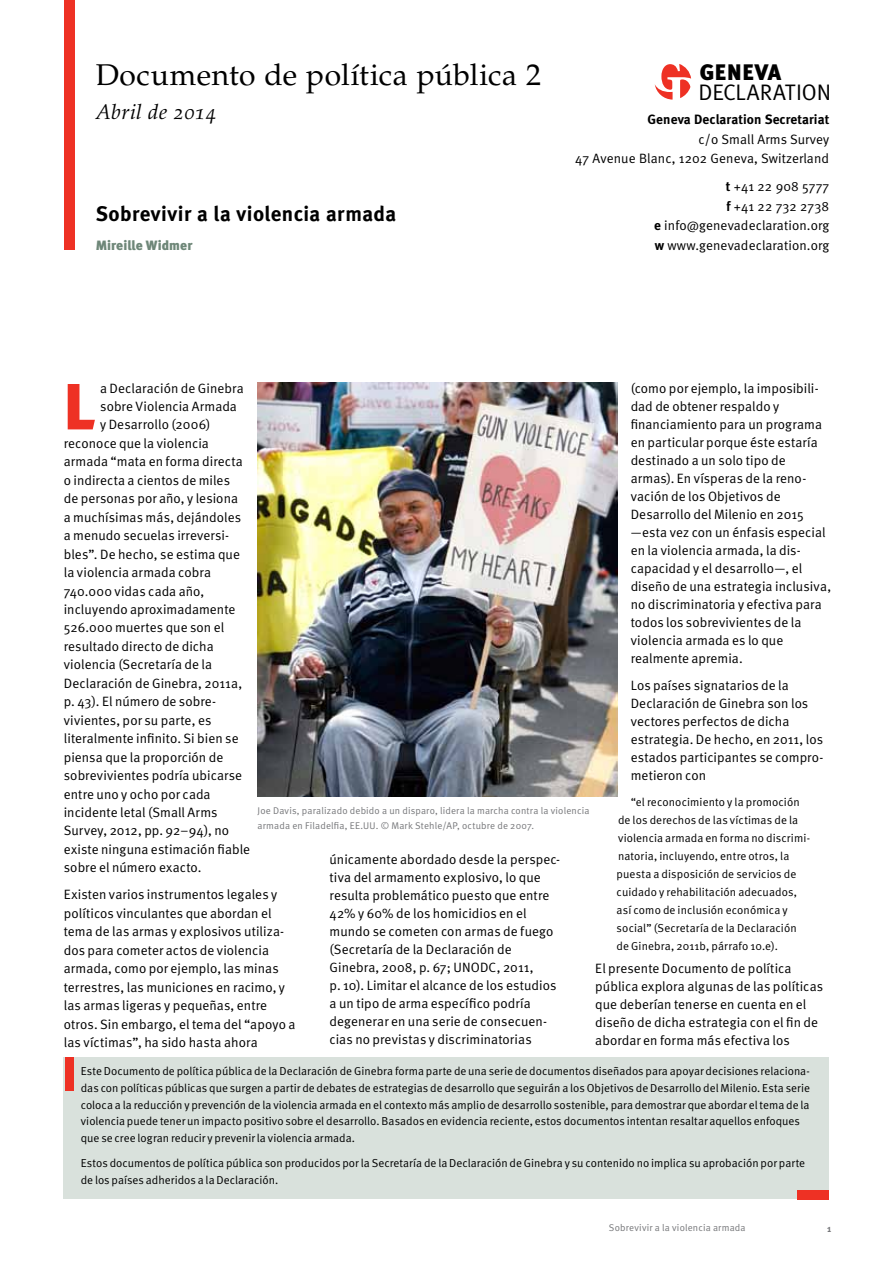
<style>
.page{position:relative;width:893px;height:1263px;background:#fff}
.page>*{position:absolute;margin:0;border:0;box-sizing:border-box;transform-origin:0 0}
.t1{font:900 65.1px "Meta";color:#ee3124}
.t2{font:30px "Palatino";letter-spacing:.015em;color:#000}
.t3{font:22.5px "Meta Plus Normal";letter-spacing:-.005em;color:#000}
.t4{font:900 22.5px "Meta Plus";letter-spacing:.005em;color:#000}
.t5{font:700 21px "Meta";letter-spacing:.02em;color:#000}
.t6{font:italic 21px "Palatino";letter-spacing:.02em;color:#000}
.t7{font:13.5px/18px "Meta Normal";letter-spacing:.005em;color:#000}
.t8{font:700 13.5px "Meta";letter-spacing:.01em;color:#000}
.t9{font:900 13.5px "Meta";letter-spacing:.005em;color:#6e8778}
.t10{font:11.55px/18px "Meta Normal";letter-spacing:.005em;color:#000}
.t11{font:9.75px/15px "Meta Normal";letter-spacing:.02em;color:#77787b}
.t12{font:700 9.75px "Meta";color:#77787b}
.s1{font-family:"Palatino Italic Os F";font-style:normal}
.s2{font-family:"Meta";font-weight:700}
</style>
<div class="page">
<div style="left:64px;top:0;width:10px;height:250px;background:#ee3124"></div>
<svg style="left:655px;top:64px;width:36px;height:36px"></svg>
<img style="left:257px;top:383px;width:361px;height:413px">
<div style="left:64px;top:1057px;width:765px;height:142px;background:#d9e1dc"></div>
<div style="left:65px;top:1057px;width:8px;height:34px;background:#ee3124"></div>
<div style="left:797px;top:1190px;width:32px;height:9px;background:#ee3124"></div>
<h2 class="t2" style="left:96px;top:57px;width:447px">Documento de política pública 2</h2>
<h3 class="t6" style="left:96px;top:100px;width:122px">Abril de <span class="s1">2014</span></h3>
<p class="t8" style="left:647px;top:111px;width:183px">Geneva Declaration Secretariat</p>
<p class="t7" style="left:575px;top:129px;width:256px;line-height:19.5px;text-align:right">c/o Small Arms Survey<br>47 Avenue Blanc, 1202 Geneva, Switzerland</p>
<p class="t7" style="left:654px;top:177px;width:177px;line-height:19.5px;text-align:right"><span class="s2">t</span> +41 22 908 5777<br><span class="s2">f</span> +41 22 732 2738<br><span class="s2">e</span> info@genevadeclaration.org <span class="s2">w</span> www.genevadeclaration.org</p>
<h3 class="t4" style="left:700px;top:59px;width:83px">GENEVA</h3>
<h3 class="t3" style="left:698px;top:79px;width:134px">DECLARATION</h3>
<h3 class="t5" style="left:96px;top:201px;width:302px">Sobrevivir a la violencia armada</h3>
<p class="t9" style="left:96px;top:237px;width:98px">Mireille Widmer</p>
<p class="t7" style="left:631px;top:379px;width:202px">(como por ejemplo, la imposibili&shy;dad de obtener respaldo y financiamiento para un programa en particular porque éste estaría destinado a un solo tipo de armas). En vísperas de la reno&shy;vación de los Objetivos de<br>Desarrollo del Milenio en 2015 —esta vez con un énfasis especial en la violencia armada, la dis&shy;capacidad y el desarrollo—, el diseño de una estrategia inclusiva, no discriminatoria y efectiva para todos los sobrevivientes de la violencia armada es lo que realmente apremia.</p>
<p class="t7" style="left:631px;top:676px;width:194px">Los países signatarios de la<br>Declaración de Ginebra son los vectores perfectos de dicha estrategia. De hecho, en 2011, los estados participantes se compro&shy;metieron con</p>
<p class="t10" style="left:617px;top:793px;width:195px;text-indent:14px">“el reconocimiento y la promoción de los derechos de las víctimas de la violencia armada en forma no discrimi&shy;natoria, incluyendo, entre otros, la puesta a disposición de servicios de cuidado y rehabilitación adecuados, así como de inclusión económica y social” (Secretaría de la Declaración de Ginebra, 2011b, párrafo 10.e).</p>
<p class="t7" style="left:595px;top:959px;width:229px">El presente Documento de política pública explora algunas de las políticas que deberían tenerse en cuenta en el diseño de dicha estrategia con el fin de abordar en forma más efectiva los</p>
<h1 class="t1" style="left:64px;top:367px;width:33px">L</h1>
<p class="t7" style="left:100px;top:380px;width:145px">a Declaración de Ginebra</p>
<p class="t7" style="left:100px;top:398px;width:138px">sobre Violencia Armada</p>
<p class="t7" style="left:100px;top:416px;width:112px">y Desarrollo (2006)</p>
<p class="t7" style="left:64px;top:434px;width:147px">reconoce que la violencia</p>
<p class="t7" style="left:64px;top:452px;width:181px">armada “mata en forma directa</p>
<p class="t7" style="left:64px;top:471px;width:168px">o indirecta a cientos de miles</p>
<p class="t7" style="left:64px;top:489px;width:176px">de personas por año, y lesiona</p>
<p class="t7" style="left:64px;top:508px;width:179px">a muchísimas más, dejándoles</p>
<p class="t7" style="left:64px;top:526px;width:167px">a menudo secuelas irreversi-</p>
<p class="t7" style="left:64px;top:545px;width:178px">bles”. De hecho, se estima que</p>
<p class="t7" style="left:64px;top:563px;width:149px">la violencia armada cobra</p>
<p class="t7" style="left:64px;top:582px;width:142px">740.000 vidas cada año,</p>
<p class="t7" style="left:64px;top:600px;width:173px">incluyendo aproximadamente</p>
<p class="t7" style="left:64px;top:619px;width:162px">526.000 muertes que son el</p>
<p class="t7" style="left:64px;top:637px;width:151px">resultado directo de dicha</p>
<p class="t7" style="left:64px;top:655px;width:150px">violencia (Secretaría de la</p>
<p class="t7" style="left:64px;top:674px;width:180px">Declaración de Ginebra, 2011a,</p>
<p class="t7" style="left:64px;top:692px;width:154px">p. 43). El número de sobre-</p>
<p class="t7" style="left:64px;top:711px;width:149px">vivientes, por su parte, es</p>
<p class="t7" style="left:64px;top:729px;width:176px">literalmente infinito. Si bien se</p>
<p class="t7" style="left:64px;top:748px;width:161px">piensa que la proporción de</p>
<p class="t7" style="left:64px;top:766px;width:180px">sobrevivientes podría ubicarse</p>
<p class="t7" style="left:64px;top:785px;width:148px">entre uno y ocho por cada</p>
<p class="t7" style="left:64px;top:803px;width:155px">incidente letal (Small Arms</p>
<p class="t7" style="left:64px;top:822px;width:167px">Survey, 2012, pp. 92–94), no</p>
<p class="t7" style="left:64px;top:840px;width:188px">existe ninguna estimación fiable</p>
<p class="t7" style="left:64px;top:858px;width:139px">sobre el número exacto.</p>
<p class="t7" style="left:64px;top:885px;width:233px;line-height:18.5px">Existen varios instrumentos legales y políticos vinculantes que abordan el tema de las armas y explosivos utiliza&shy;dos para cometer actos de violencia armada, como por ejemplo, las minas terrestres, las municiones en racimo, y las armas ligeras y pequeñas, entre otros. Sin embargo, el tema del “apoyo a las víctimas”, ha sido hasta ahora</p>
<p class="t11" style="left:258px;top:802px;width:333px">Joe Davis, paralizado debido a un disparo, lidera la marcha contra la violencia armada en Filadelfia, EE.UU. © Mark Stehle/AP, octubre de 2007.</p>
<p class="t7" style="left:330px;top:850px;width:232px">únicamente abordado desde la perspec&shy;tiva del armamento explosivo, lo que resulta problemático puesto que entre 42% y 60% de los homicidios en el mundo se cometen con armas de fuego (Secretaría de la Declaración de Ginebra, 2008, p. 67; UNODC, 2011,<br>p. 10). Limitar el alcance de los estudios a un tipo de arma específico podría degenerar en una serie de consecuen&shy;cias no previstas y discriminatorias</p>
<p class="t10" style="left:81px;top:1063px;width:731px;line-height:16.6px">Este Documento de política pública de la Declaración de Ginebra forma parte de una serie de documentos diseñados para apoyar decisiones relaciona&shy;das con políticas públicas que surgen a partir de debates de estrategias de desarrollo que seguirán a los Objetivos de Desarrollo del Milenio. Esta serie coloca a la reducción y prevención de la violencia armada en el contexto más amplio de desarrollo sostenible, para demostrar que abordar el tema de la violencia puede tener un impacto positivo sobre el desarrollo. Basados en evidencia reciente, estos documentos intentan resaltar aquellos enfoques que se cree logran reducir y prevenir la violencia armada.</p>
<p class="t10" style="left:81px;top:1155px;width:726px;line-height:16.6px">Estos documentos de política pública son producidos por la Secretaría de la Declaración de Ginebra y su contenido no implica su aprobación por parte de los países adheridos a la Declaración.</p>
<p class="t11" style="left:609px;top:1220px;width:138px">Sobrevivir a la violencia armada</p>
<p class="t12" style="left:827px;top:1222px;width:6px">1</p>
</div>
